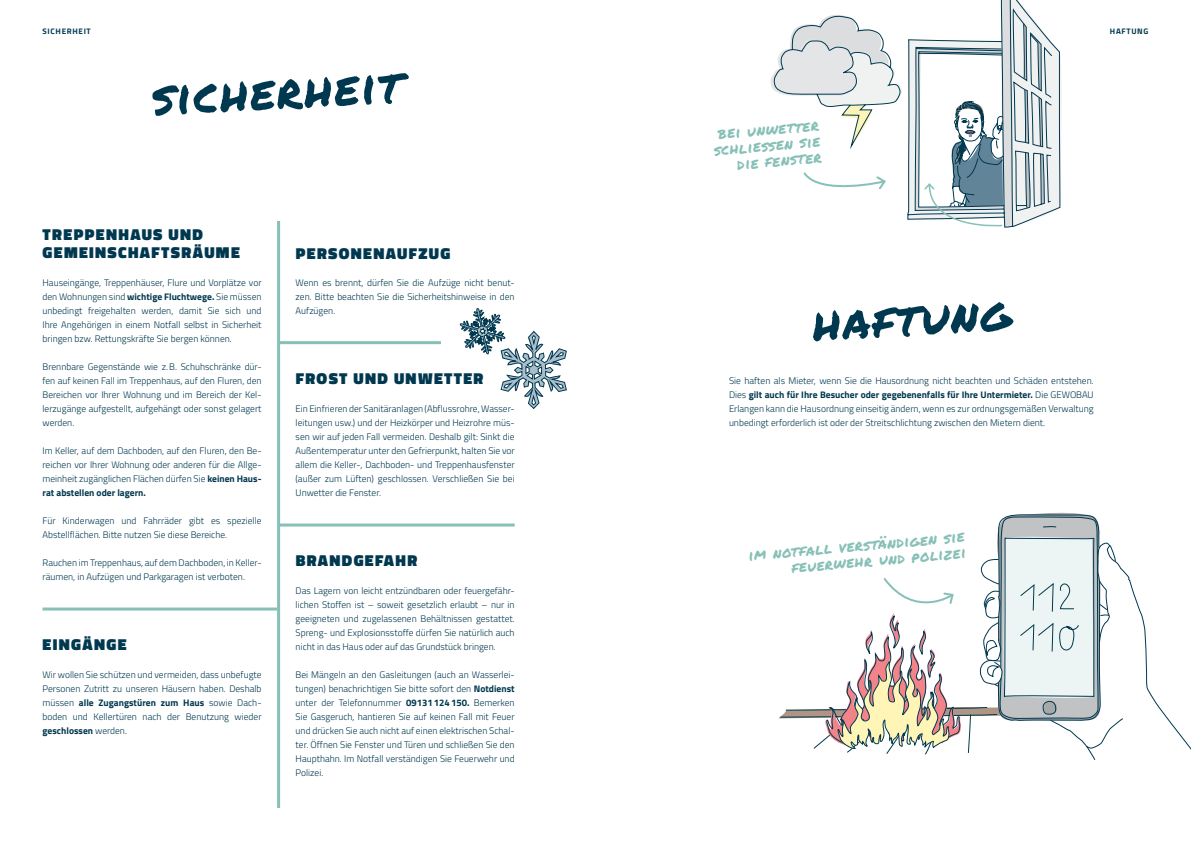
<style>
.page{position:relative;width:1191px;height:842px;background:#fff}
.page>*{position:absolute;margin:0;border:0;box-sizing:border-box;transform-origin:0 0}
.t1{font:48px "Permanent Marker";color:#00384f}
.t2{font:900 16px/18px "Titillium Web";letter-spacing:.085em;color:#00384f}
.t3{font:15px/16px "Permanent Marker";color:#86c0b7;text-align:right}
.t4{font:300 9.5px/14px "Titillium Web";color:#00384f;text-align:justify}
.t5{font:700 8px "Titillium Web";letter-spacing:.085em;color:#00384f}
.s1{font-weight:700}
</style>
<div class="page">
<hr style="left:277px;top:221px;width:3px;height:587px;background:#86c0b7">
<hr style="left:43px;top:607px;width:234px;height:3px;background:#86c0b7">
<hr style="left:280px;top:523px;width:234px;height:3px;background:#86c0b7">
<hr style="left:280px;top:341px;width:161px;height:3px;background:#86c0b7">
<svg style="left:778px;top:512px;width:413px;height:248px"></svg>
<svg style="left:459px;top:308px;width:108px;height:101px"></svg>
<svg style="left:770px;top:0;width:292px;height:228px"></svg>
<p class="t5" style="left:43px;top:25px;width:50px">SICHERHEIT</p>
<p class="t5" style="left:1110px;top:25px;width:40px">HAFTUNG</p>
<h1 class="t1" style="left:150px;top:62px;width:251px;rotate:-3deg">sicherheit</h1>
<h2 class="t2" style="left:43px;top:225px;width:199px">TREPPENHAUS UND<br>GEMEINSCHAFTSRÄUME</h2>
<p class="t4" style="left:43px;top:275px;width:220px">Hauseingänge, Treppenhäuser, Flure und Vorplätze vor den Wohnungen sind <span class="s1">wichtige Fluchtwege.</span> Sie müssen unbedingt freigehalten werden, damit Sie sich und Ihre Angehörigen in einem Notfall selbst in Sicherheit bringen bzw. Rettungskräfte Sie bergen können.</p>
<p class="t4" style="left:43px;top:359px;width:220px">Brennbare Gegenstände wie z.B. Schuhschränke dür&shy;fen auf keinen Fall im Treppenhaus, auf den Fluren, den Bereichen vor Ihrer Wohnung und im Bereich der Kel&shy;lerzugänge aufgestellt, aufgehängt oder sonst gelagert werden.</p>
<p class="t4" style="left:43px;top:443px;width:221px">Im Keller, auf dem Dachboden, auf den Fluren, den Be&shy;reichen vor Ihrer Wohnung oder anderen für die Allge&shy;meinheit zugänglichen Flächen dürfen Sie <span class="s1">keinen Haus&shy;rat abstellen oder lagern.</span></p>
<p class="t4" style="left:43px;top:513px;width:220px">Für Kinderwagen und Fahrräder gibt es spezielle<br>Abstellflächen. Bitte nutzen Sie diese Bereiche.</p>
<p class="t4" style="left:43px;top:555px;width:220px">Rauchen im Treppenhaus, auf dem Dachboden, in Keller&shy;räumen, in Aufzügen und Parkgaragen ist verboten.</p>
<h2 class="t2" style="left:43px;top:636px;width:85px">EINGÄNGE</h2>
<p class="t4" style="left:43px;top:667px;width:220px">Wir wollen Sie schützen und vermeiden, dass unbefugte Personen Zutritt zu unseren Häusern haben. Deshalb müssen <span class="s1">alle Zugangstüren zum Haus</span> sowie Dach&shy;boden und Kellertüren nach der Benutzung wieder <span class="s1">geschlossen</span> werden.</p>
<h2 class="t2" style="left:296px;top:244px;width:156px">PERSONENAUFZUG</h2>
<p class="t4" style="left:296px;top:275px;width:220px">Wenn es brennt, dürfen Sie die Aufzüge nicht benut&shy;zen. Bitte beachten Sie die Sicherheitshinweise in den Aufzügen.</p>
<h2 class="t2" style="left:296px;top:369px;width:189px">FROST UND UNWETTER</h2>
<p class="t4" style="left:296px;top:401px;width:220px">Ein Einfrieren der Sanitäranlagen (Abflussrohre, Wasser&shy;leitungen usw.) und der Heizkörper und Heizrohre müs&shy;sen wir auf jeden Fall vermeiden. Deshalb gilt: Sinkt die Außentemperatur unter den Gefrierpunkt, halten Sie vor allem die Keller-, Dachboden- und Treppenhausfenster (außer zum Lüften) geschlossen. Verschließen Sie bei Unwetter die Fenster.</p>
<h2 class="t2" style="left:296px;top:552px;width:123px">BRANDGEFAHR</h2>
<p class="t4" style="left:296px;top:583px;width:221px">Das Lagern von leicht entzündbaren oder feuergefähr&shy;lichen Stoffen ist – soweit gesetzlich erlaubt – nur in geeigneten und zugelassenen Behältnissen gestattet.<br>Spreng- und Explosionsstoffe dürfen Sie natürlich auch nicht in das Haus oder auf das Grundstück bringen.</p>
<p class="t4" style="left:296px;top:667px;width:220px">Bei Mängeln an den Gasleitungen (auch an Wasserlei&shy;tungen) benachrichtigen Sie bitte sofort den <span class="s1">Notdienst </span>unter der Telefonnummer <span class="s1">09131124150.</span> Bemerken Sie Gasgeruch, hantieren Sie auf keinen Fall mit Feuer und drücken Sie auch nicht auf einen elektrischen Schal&shy;ter. Öffnen Sie Fenster und Türen und schließen Sie den Haupthahn. Im Notfall verständigen Sie Feuerwehr und Polizei.</p>
<h3 class="t3" style="left:712px;top:126px;width:108px;rotate:-5deg">bei unwetter schließen sie die fenster</h3>
<h1 class="t1" style="left:810px;top:288px;width:200px;rotate:-3deg">haftung</h1>
<p class="t4" style="left:729px;top:373px;width:366px">Sie haften als Mieter, wenn Sie die Hausordnung nicht beachten und Schäden entstehen.<br>Dies <span class="s1">gilt auch für Ihre Besucher oder gegebenenfalls für Ihre Untermieter.</span> Die GEWOBAU Erlangen kann die Hausordnung einseitig ändern, wenn es zur ordnungsgemäßen Verwaltung unbedingt erforderlich ist oder der Streitschlichtung zwischen den Mietern dient.</p>
<h3 class="t3" style="left:748px;top:547px;width:218px;rotate:-5deg">im notfall verständigen sie feuerwehr und polizei</h3>
</div>
